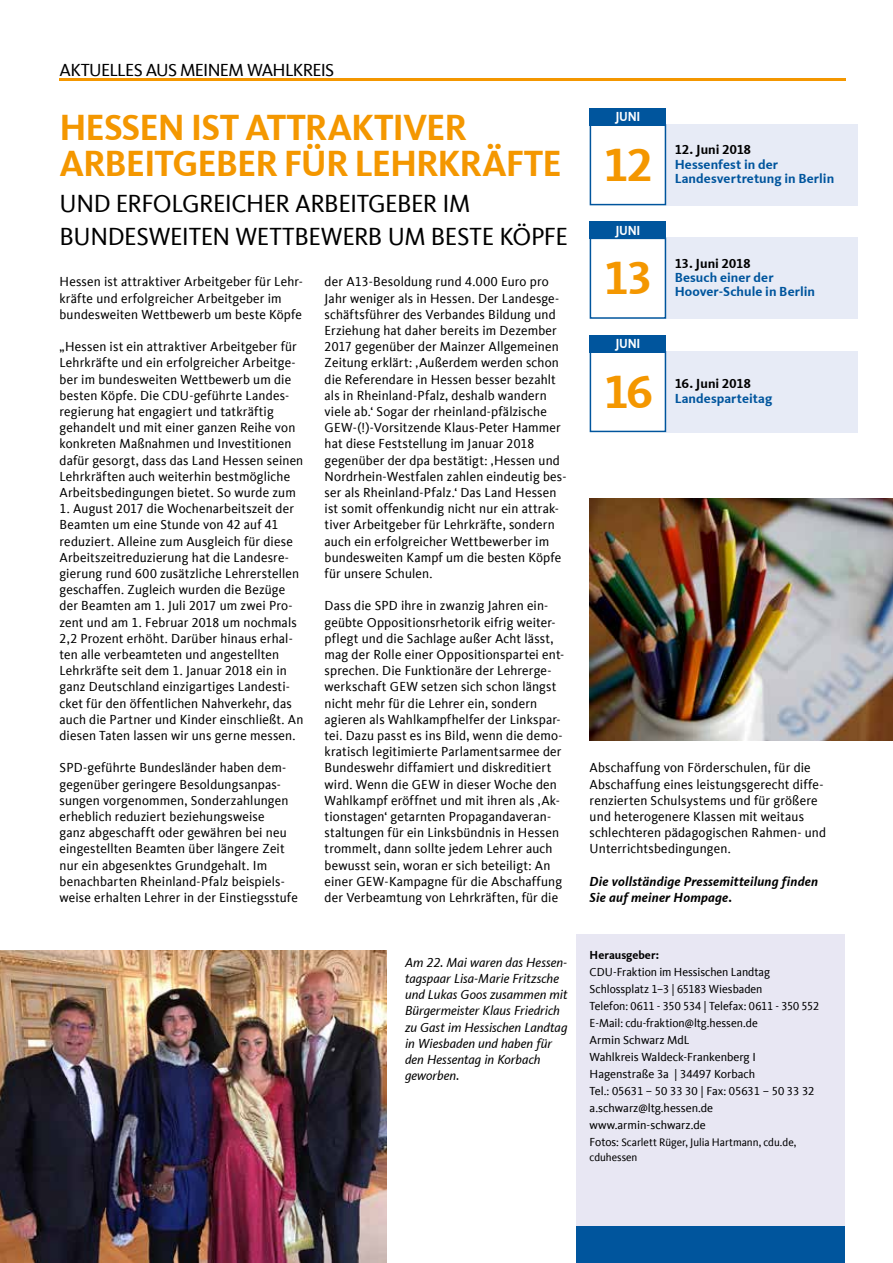
<style>
.page{position:relative;width:893px;height:1263px;background:#fff}
.page>*{position:absolute;margin:0;border:0;box-sizing:border-box;transform-origin:0 0}
.t1{font:700 48px "CDU Kievit Tab";color:#f49700}
.t2{font:700 37.5px/36px "CDU Kievit Tab";letter-spacing:-.025em;color:#f49700}
.t3{font:25.5px/33px "CDU Kievit Tab";letter-spacing:-.015em;color:#000}
.t4{font:18px "CDU Kievit Tab";letter-spacing:-.035em;color:#000}
.t5{font:13.5px/16.2px "CDU Kievit Tab";letter-spacing:.01em;color:#000}
.t6{font:italic 13.5px/16.2px "CDU Kievit Tab";color:#000}
.t7{font:700 13.5px/14.2px "CDU Kievit Tab";letter-spacing:.005em;color:#00559d}
.t8{font:italic 700 13.5px/16.2px "CDU Kievit Tab";letter-spacing:.015em;color:#000}
.t9{font:700 13.5px "CDU Kievit Tab";letter-spacing:.01em;color:#000}
.t10{font:700 13.5px "CDU Kievit Tab";letter-spacing:-.02em;color:#fff;scale:.9 1}
.t11{font:12px/17px "CDU Kievit Tab";color:#000}
.t12{font:700 12px "CDU Kievit Tab";color:#000}
.t13{font:11.25px/15.5px "CDU Kievit Tab";letter-spacing:-.005em;color:#000}
.s1{font-size:12px}
</style>
<div class="page">
<hr style="left:60px;top:78px;width:786px;height:2px;background:#f49700">
<div style="left:577px;top:1226px;width:268px;height:37px;background:#00559d"></div>
<div style="left:577px;top:934px;width:268px;height:292px;background:#e8e7f3"></div>
<div style="left:666px;top:238px;width:192px;height:81px;background:#e7ebf6"></div>
<div style="left:590px;top:222px;width:76px;height:17px;background:#00559d"></div>
<div style="left:590px;top:238px;width:76px;height:81px;border:2px solid #00559d"></div>
<div style="left:666px;top:124px;width:192px;height:81px;background:#e7ebf6"></div>
<div style="left:590px;top:108px;width:76px;height:18px;background:#00559d"></div>
<div style="left:590px;top:124px;width:76px;height:81px;border:2px solid #00559d"></div>
<img style="left:0;top:951px;width:387px;height:312px">
<div style="left:666px;top:351px;width:192px;height:81px;background:#e7ebf6"></div>
<div style="left:590px;top:335px;width:76px;height:17px;background:#00559d"></div>
<div style="left:590px;top:351px;width:76px;height:81px;border:2px solid #00559d"></div>
<img style="left:590px;top:498px;width:303px;height:242px">
<h3 class="t4" style="left:60px;top:60px;width:276px">AKTUELLES AUS MEINEM WAHLKREIS</h3>
<h2 class="t2" style="left:60px;top:110px;width:504px">HESSEN IST ATTRAKTIVER<br>ARBEITGEBER FÜR LEHRKRÄFTE</h2>
<h3 class="t3" style="left:60px;top:188px;width:510px">UND ERFOLGREICHER ARBEITGEBER IM<br>BUNDESWEITEN WETTBEWERB UM BESTE KÖPFE</h3>
<p class="t5" style="left:60px;top:274px;width:245px">Hessen ist attraktiver Arbeitgeber für Lehr&shy;kräfte und erfolgreicher Arbeitgeber im bundesweiten Wettbewerb um beste Köpfe</p>
<p class="t5" style="left:60px;top:339px;width:245px">„Hessen ist ein attraktiver Arbeitgeber für Lehrkräfte und ein erfolgreicher Arbeitge&shy;ber im bundesweiten Wettbewerb um die besten Köpfe. Die CDU-geführte Landes&shy;regierung hat engagiert und tatkräftig gehandelt und mit einer ganzen Reihe von konkreten Maßnahmen und Investitionen dafür gesorgt, dass das Land Hessen seinen Lehrkräften auch weiterhin bestmögliche Arbeitsbedingungen bietet. So wurde zum</p>
<p class="t5" style="left:60px;top:501px;width:245px">1. August 2017 die Wochenarbeitszeit der Beamten um eine Stunde von 42 auf 41 reduziert. Alleine zum Ausgleich für diese Arbeitszeitreduzierung hat die Landesre&shy;gierung rund 600 zusätzliche Lehrerstellen geschaffen. Zugleich wurden die Bezüge der Beamten am 1. Juli 2017 um zwei Pro&shy;zent und am 1. Februar 2018 um nochmals 2,2 Prozent erhöht. Darüber hinaus erhal&shy;ten alle verbeamteten und angestellten Lehrkräfte seit dem 1. Januar 2018 ein in ganz Deutschland einzigartiges Landesti&shy;cket für den öffentlichen Nahverkehr, das auch die Partner und Kinder einschließt. An diesen Taten lassen wir uns gerne messen.</p>
<p class="t5" style="left:60px;top:760px;width:240px">SPD-geführte Bundesländer haben dem&shy;gegenüber geringere Besoldungsanpas&shy;sungen vorgenommen, Sonderzahlungen erheblich reduziert beziehungsweise<br>ganz abgeschafft oder gewähren bei neu eingestellten Beamten über längere Zeit nur ein abgesenktes Grundgehalt. Im benachbarten Rheinland-Pfalz beispiels&shy;weise erhalten Lehrer in der Einstiegsstufe</p>
<p class="t5" style="left:325px;top:274px;width:243px">der A13-Besoldung rund 4.000 Euro pro Jahr weniger als in Hessen. Der Landesge&shy;schäftsführer des Verbandes Bildung und Erziehung hat daher bereits im Dezember 2017 gegenüber der Mainzer Allgemeinen Zeitung erklärt: ‚Außerdem werden schon die Referendare in Hessen besser bezahlt als in Rheinland-Pfalz, deshalb wandern viele ab.‘ Sogar der rheinland-pfälzische GEW-(!)-Vorsitzende Klaus-Peter Hammer hat diese Feststellung im Januar 2018 gegenüber der dpa bestätigt: ‚Hessen und Nordrhein-Westfalen zahlen eindeutig bes&shy;ser als Rheinland-Pfalz.‘ Das Land Hessen ist somit offenkundig nicht nur ein attrak&shy;tiver Arbeitgeber für Lehrkräfte, sondern auch ein erfolgreicher Wettbewerber im bundesweiten Kampf um die besten Köpfe für unsere Schulen.</p>
<p class="t5" style="left:325px;top:598px;width:241px">Dass die SPD ihre in zwanzig Jahren ein&shy;geübte Oppositionsrhetorik eifrig weiter&shy;pflegt und die Sachlage außer Acht lässt, mag der Rolle einer Oppositionspartei ent&shy;sprechen. Die Funktionäre der Lehrerge&shy;werkschaft GEW setzen sich schon längst nicht mehr für die Lehrer ein, sondern agieren als Wahlkampfhelfer der Linkspar&shy;tei. Dazu passt es ins Bild, wenn die demo&shy;kratisch legitimierte Parlamentsarmee der Bundeswehr diffamiert und diskreditiert wird. Wenn die GEW in dieser Woche den Wahlkampf eröffnet und mit ihren als ‚Ak&shy;tionstagen‘ getarnten Propagandaveran&shy;staltungen für ein Linksbündnis in Hessen trommelt, dann sollte jedem Lehrer auch bewusst sein, woran er sich beteiligt: An einer GEW-Kampagne für die Abschaffung der Verbeamtung von Lehrkräften, für die</p>
<p class="t6" style="left:405px;top:954px;width:164px">Am 22. Mai waren das Hessen&shy;tagspaar Lisa-Marie Fritzsche und Lukas Goos zusammen mit<br>Bürgermeister Klaus Friedrich zu Gast im Hessischen Landtag in Wiesbaden und haben für den Hessentag in Korbach geworben.</p>
<p class="t10" style="left:615px;top:109px;width:29px">JUNI</p>
<h1 class="t1" style="left:603px;top:137px;width:51px">12</h1>
<p class="t10" style="left:615px;top:222px;width:29px">JUNI</p>
<h1 class="t1" style="left:603px;top:250px;width:50px">13</h1>
<p class="t10" style="left:615px;top:336px;width:29px">JUNI</p>
<h1 class="t1" style="left:604px;top:363px;width:50px">16</h1>
<p class="t9" style="left:675px;top:142px;width:78px">12. Juni 2018</p>
<p class="t7" style="left:675px;top:157px;width:161px">Hessenfest in der<br>Landesvertretung in Berlin</p>
<p class="t9" style="left:675px;top:255px;width:77px">13. Juni 2018</p>
<p class="t7" style="left:675px;top:270px;width:142px">Besuch einer der<br>Hoover-Schule in Berlin</p>
<p class="t9" style="left:675px;top:376px;width:78px">16. Juni 2018</p>
<p class="t7" style="left:675px;top:391px;width:99px">Landesparteitag</p>
<p class="t5" style="left:590px;top:760px;width:238px">Abschaffung von Förderschulen, für die Abschaffung eines leistungsgerecht diffe&shy;renzierten Schulsystems und für größere und heterogenere Klassen mit weitaus schlechteren pädagogischen Rahmen- und Unterrichtsbedingungen.</p>
<p class="t8" style="left:590px;top:873px;width:230px">Die vollständige Pressemitteilung finden<br>Sie auf meiner Hompage.</p>
<p class="t12" style="left:590px;top:948px;width:71px">Herausgeber:</p>
<p class="t11" style="left:590px;top:964px;width:231px">CDU-Fraktion im Hessischen Landtag Schlossplatz 1–3 | 65183 Wiesbaden<br>Telefon: 0611 - 350 534 | Telefax: 0611 - 350 552<br>E-Mail: cdu-fraktion@ltg.hessen.de<br>Armin Schwarz MdL<br>Wahlkreis Waldeck-Frankenberg I Hagenstraße 3a | 34497 Korbach<br>Tel.: 05631 – 50 33 30 | Fax: 05631 – 50 33 32 a.schwarz@ltg.hessen.de www.armin-schwarz.de</p>
<p class="t13" style="left:590px;top:1134px;width:208px"><span class="s1">Fotos:</span> Scarlett Rüger, Julia Hartmann, cdu.de, cduhessen</p>
</div>
